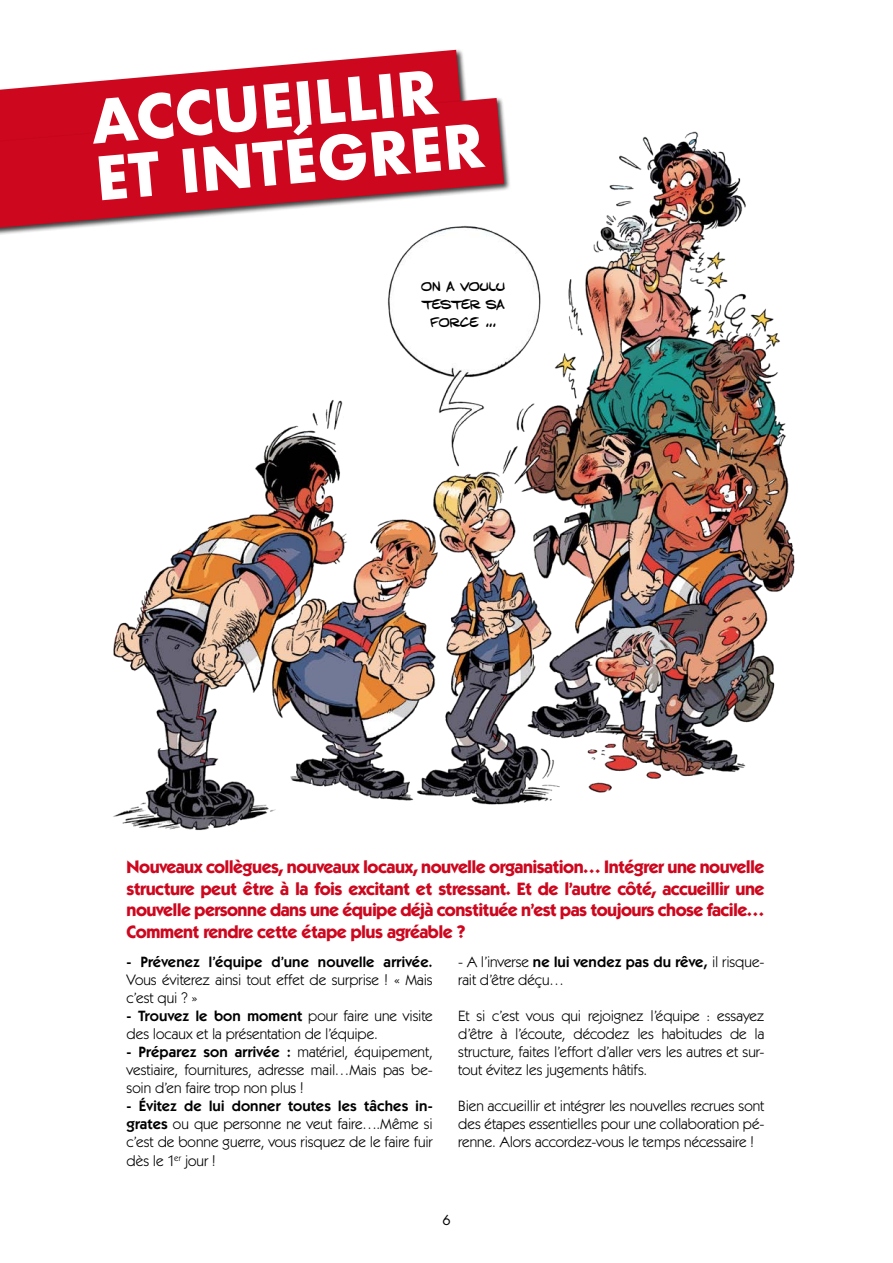
<style>
.page{position:relative;width:893px;height:1263px;background:#fff}
.page>*{position:absolute;margin:0;border:0;box-sizing:border-box;transform-origin:0 0}
.t1{font:700 58.35px/57.2px "Futura";color:#fff}
.t2{font:700 18px/21.6px "Itc Kabel";letter-spacing:-.03em;color:#cd071e;text-align:justify}
.t3{font:15px/18px "Itc Kabel";color:#000;text-align:justify}
.t4{font:600 15px "Itc Kabel";letter-spacing:.01em;color:#000}
.t5{font:14.25px/18px "Larbier";letter-spacing:.015em;color:#000;text-align:center}
.t6{font:13.5px "Futura";color:#000}
.s1{font-weight:600}
</style>
<div class="page">
<img style="left:113px;top:131px;width:682px;height:700px">
<svg style="left:0;top:50px;width:464px;height:47px;fill:#cd071e"></svg>
<div style="left:0;top:97px;width:512px;height:144px;background:#000;opacity:.75"></div>
<svg style="left:0;top:98px;width:504px;height:130px;fill:#cd071e"></svg>
<h1 class="t1" style="left:88px;top:93px;width:391px;rotate:-5deg">ACCUEILLIR<br>ET INTÉGRER</h1>
<p class="t5" style="left:421px;top:277px;width:86px">ON A VOULU<br>TESTER SA<br>FORCE ...</p>
<p class="t2" style="left:127px;top:856px;width:639px">Nouveaux collègues, nouveaux locaux, nouvelle organisation… Intégrer une nouvelle structure peut être à la fois excitant et stressant. Et de l’autre côté, accueillir une nouvelle personne dans une équipe déjà constituée n’est pas toujours chose facile… Comment rendre cette étape plus agréable ?</p>
<p class="t4" style="left:127px;top:953px;width:308px">- Prévenez l’équipe d’une nouvelle arrivée.</p>
<p class="t3" style="left:127px;top:971px;width:308px">Vous éviterez ainsi tout effet de surprise ! « Mais c’est qui ? »</p>
<p class="t3" style="left:127px;top:1007px;width:308px"><span class="s1">- Trouvez le bon moment</span> pour faire une visite des locaux et la présentation de l’équipe.</p>
<p class="t3" style="left:127px;top:1043px;width:308px"><span class="s1">- Préparez son arrivée :</span> matériel, équipement, vestiaire, fournitures, adresse mail…Mais pas be&shy;soin d’en faire trop non plus !</p>
<p class="t3" style="left:127px;top:1097px;width:308px"><span class="s1">- Évitez de lui donner toutes les tâches in&shy;grates</span> ou que personne ne veut faire….Même si c’est de bonne guerre, vous risquez de le faire fuir dès le 1<sup>er</sup> jour !</p>
<p class="t3" style="left:458px;top:953px;width:308px">- A l’inverse <span class="s1">ne lui vendez pas du rêve,</span> il risque&shy;rait d’être déçu…</p>
<p class="t3" style="left:458px;top:1007px;width:308px">Et si c’est vous qui rejoignez l’équipe : essayez d’être à l’écoute, décodez les habitudes de la structure, faites l’effort d’aller vers les autres et sur&shy;tout évitez les jugements hâtifs.</p>
<p class="t3" style="left:458px;top:1097px;width:308px">Bien accueillir et intégrer les nouvelles recrues sont des étapes essentielles pour une collaboration pé&shy;renne. Alors accordez-vous le temps nécessaire !</p>
<p class="t6" style="left:442px;top:1210px;width:10px">6</p>
</div>
